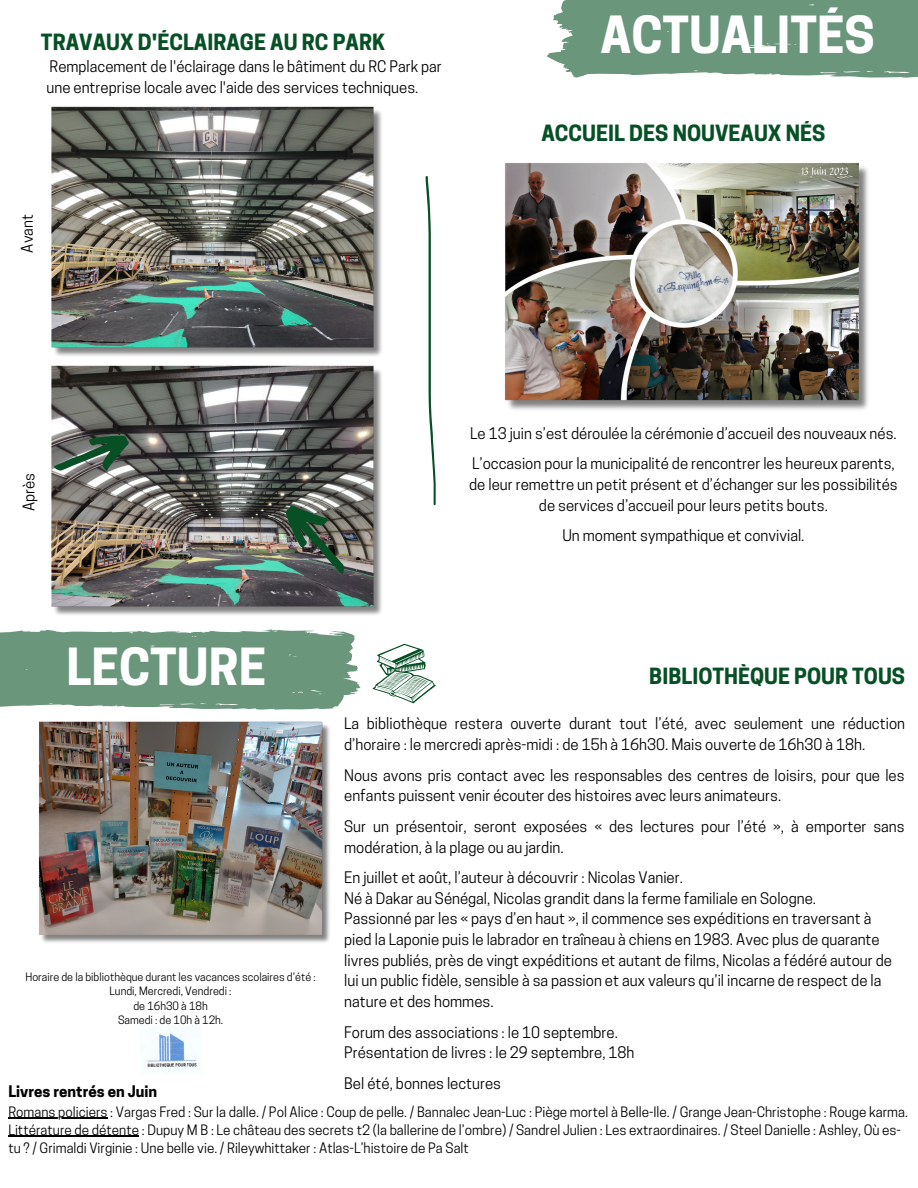
<style>
.page{position:relative;width:918px;height:1188px;background:#fff}
.page>*{position:absolute;margin:0;border:0;box-sizing:border-box;transform-origin:0 0}
.t1{font:700 48px "Cooper Hewitt";color:#fff}
.t2{font:700 21px "Cooper Hewitt";color:#075026}
.t3{font:15px/20.5px "Cooper Hewitt";color:#000}
.t4{font:700 15px "Cooper Hewitt";color:#000}
.t5{font:13.5px/18px "Cooper Hewitt";color:#000}
.t6{font:10.8px "Cooper Hewitt";color:#000}
</style>
<div class="page">
<img style="left:146px;top:1033px;width:54px;height:40px">
<svg style="left:373px;top:644px;width:63px;height:59px"></svg>
<svg style="left:0;top:629px;width:360px;height:81px;background:#789f88"></svg>
<img style="left:51px;top:365px;width:331px;height:250px">
<svg style="left:51px;top:428px;width:84px;height:59px;background:#68756b"></svg>
<img style="left:277px;top:492px;width:84px;height:93px">
<img style="left:39px;top:722px;width:291px;height:221px">
<svg style="left:547px;top:0;width:371px;height:78px;background:#779f87"></svg>
<img style="left:504px;top:163px;width:364px;height:247px">
<hr style="left:8px;top:1118px;width:100px;height:1px;background:#000">
<hr style="left:8px;top:1136px;width:131px;height:1px;background:#000">
<svg style="left:426px;top:176px;width:10px;height:329px"></svg>
<img style="left:51px;top:106px;width:331px;height:250px">
<p class="t2" style="left:41px;top:35px;width:346px">TRAVAUX D'ÉCLAIRAGE AU RC PARK</p>
<p class="t3" style="left:47px;top:59px;width:397px">Remplacement de l'éclairage dans le bâtiment du RC Park par une entreprise locale avec l'aide des services techniques.</p>
<p class="t3" style="left:19px;top:253px;width:40px;rotate:-90deg">Avant</p>
<p class="t1" style="left:601px;top:17px;width:276px">ACTUALITÉS</p>
<p class="t2" style="left:542px;top:125px;width:285px">ACCUEIL DES NOUVEAUX NÉS</p>
<p class="t3" style="left:21px;top:511px;width:40px;rotate:-90deg">Après</p>
<p class="t1" style="left:67px;top:649px;width:201px">LECTURE</p>
<p class="t3" style="left:470px;top:425px;width:428px">Le 13 juin s’est déroulée la cérémonie d’accueil des nouveaux nés.</p>
<p class="t3" style="left:469px;top:455px;width:430px;text-align:center">L’occasion pour la municipalité de rencontrer les heureux parents, de leur remettre un petit présent et d’échanger sur les possibilités de services d’accueil pour leurs petits bouts.</p>
<p class="t3" style="left:562px;top:527px;width:244px">Un moment sympathique et convivial.</p>
<p class="t2" style="left:649px;top:669px;width:257px">BIBLIOTHÈQUE POUR TOUS</p>
<p class="t3" style="left:344px;top:715px;width:562px">La bibliothèque restera ouverte durant tout l’été, avec seulement une réduction d’horaire : le mercredi après-midi : de 15h à 16h30. Mais ouverte de 16h30 à 18h.</p>
<p class="t3" style="left:344px;top:767px;width:562px">Nous avons pris contact avec les responsables des centres de loisirs, pour que les enfants puissent venir écouter des histoires avec leurs animateurs.</p>
<p class="t3" style="left:344px;top:818px;width:562px">Sur un présentoir, seront exposées « des lectures pour l’été », à emporter sans modération, à la plage ou au jardin.</p>
<p class="t3" style="left:344px;top:869px;width:340px">En juillet et août, l’auteur à découvrir : Nicolas Vanier.</p>
<p class="t3" style="left:344px;top:890px;width:473px">Né à Dakar au Sénégal, Nicolas grandit dans la ferme familiale en Sologne.</p>
<p class="t3" style="left:344px;top:910px;width:529px">Passionné par les « pays d’en haut », il commence ses expéditions en traversant à</p>
<p class="t3" style="left:344px;top:931px;width:537px">pied la Laponie puis le labrador en traîneau à chiens en 1983. Avec plus de quarante</p>
<p class="t3" style="left:344px;top:952px;width:549px">livres publiés, près de vingt expéditions et autant de films, Nicolas a fédéré autour de</p>
<p class="t3" style="left:344px;top:972px;width:539px">lui un public fidèle, sensible à sa passion et aux valeurs qu’il incarne de respect de la</p>
<p class="t3" style="left:344px;top:993px;width:151px">nature et des hommes.</p>
<p class="t3" style="left:344px;top:1024px;width:275px">Forum des associations : le 10 septembre.</p>
<p class="t3" style="left:344px;top:1044px;width:292px">Présentation de livres : le 29 septembre, 18h</p>
<p class="t3" style="left:344px;top:1075px;width:158px">Bel été, bonnes lectures</p>
<p class="t6" style="left:25px;top:973px;width:292px">Horaire de la bibliothèque durant les vacances scolaires d’été :</p>
<p class="t6" style="left:110px;top:987px;width:123px">Lundi, Mercredi, Vendredi :</p>
<p class="t6" style="left:133px;top:1002px;width:76px">de 16h30 à 18h</p>
<p class="t6" style="left:118px;top:1016px;width:107px">Samedi : de 10h à 12h.</p>
<p class="t4" style="left:8px;top:1085px;width:150px">Livres rentrés en Juin</p>
<p class="t5" style="left:8px;top:1104px;width:901px">Romans policiers : Vargas Fred : Sur la dalle. / Pol Alice : Coup de pelle. / Bannalec Jean-Luc : Piège mortel à Belle-Ile. / Grange Jean-Christophe : Rouge karma.</p>
<p class="t5" style="left:8px;top:1122px;width:894px">Littérature de détente : Dupuy M B : Le château des secrets t2 (la ballerine de l’ombre) / Sandrel Julien : Les extraordinaires. / Steel Danielle : Ashley, Où es&shy;tu ? / Grimaldi Virginie : Une belle vie. / Rileywhittaker : Atlas-L’histoire de Pa Salt</p>
</div>
